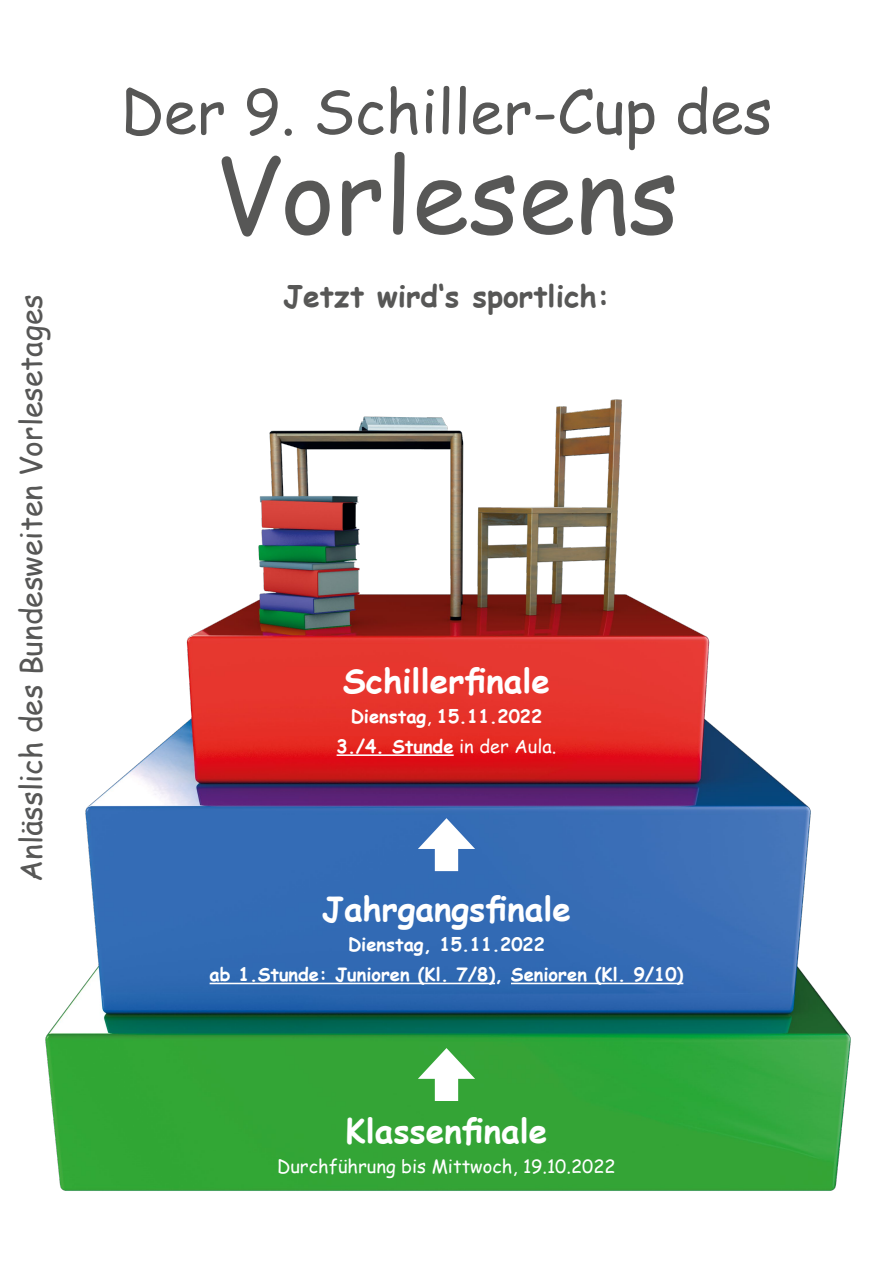
<style>
.page{position:relative;width:893px;height:1263px;background:#fff}
.page>*{position:absolute;margin:0;border:0;box-sizing:border-box;transform-origin:0 0}
.t1{font:102.68px "Comic Sans MS";color:#575756}
.t2{font:60.15px "Comic Sans MS";color:#575756}
.t3{font:700 33.3px "Comic Sans MS";color:#fff}
.t4{font:30px "Comic Sans MS";color:#575756}
.t5{font:700 30px "Comic Sans MS";color:#575756}
.t6{font:700 18.3px/30px "Comic Sans MS";color:#fff;text-align:center}
.t7{font:18.3px "Comic Sans MS";color:#fff}
.s1{font-weight:400}
</style>
<div class="page">
<img style="left:45px;top:399px;width:806px;height:792px">
<hr style="left:337px;top:754px;width:117px;height:2px;background:#fff">
<hr style="left:210px;top:983px;width:285px;height:1px;background:#fff">
<hr style="left:511px;top:983px;width:172px;height:1px;background:#fff">
<div style="left:435px;top:1068px;width:23px;height:33px;background:#fff"></div>
<svg style="left:418px;top:1048px;width:57px;height:31px"></svg>
<div style="left:435px;top:838px;width:23px;height:33px;background:#fff"></div>
<svg style="left:418px;top:818px;width:57px;height:31px"></svg>
<h3 class="t4" style="left:9px;top:882px;width:589px;rotate:-90deg">Anlässlich des Bundesweiten Vorlesetages</h3>
<h2 class="t2" style="left:121px;top:67px;width:653px">Der 9. Schiller-Cup des</h2>
<h1 class="t1" style="left:214px;top:119px;width:466px">Vorlesens</h1>
<h3 class="t5" style="left:283px;top:274px;width:328px">Jetzt wird‘s sportlich:</h3>
<h3 class="t3" style="left:343px;top:656px;width:209px">Schillerfinale</h3>
<p class="t6" style="left:337px;top:700px;width:221px">Dienstag<span class="s1">,</span> 15.11.2022<br>3./4. Stunde <span class="s1">in der Aula.</span></p>
<h3 class="t3" style="left:322px;top:884px;width:251px">Jahrgangsfinale</h3>
<p class="t6" style="left:210px;top:929px;width:475px">Dienstag, 15.11.2022<br>ab 1.Stunde: Junioren (Kl. 7/8), Senioren (Kl. 9/10)</p>
<h3 class="t3" style="left:345px;top:1106px;width:204px">Klassenfinale</h3>
<p class="t7" style="left:277px;top:1152px;width:340px">Durchführung bis Mittwoch, 19.10.2022</p>
</div>
